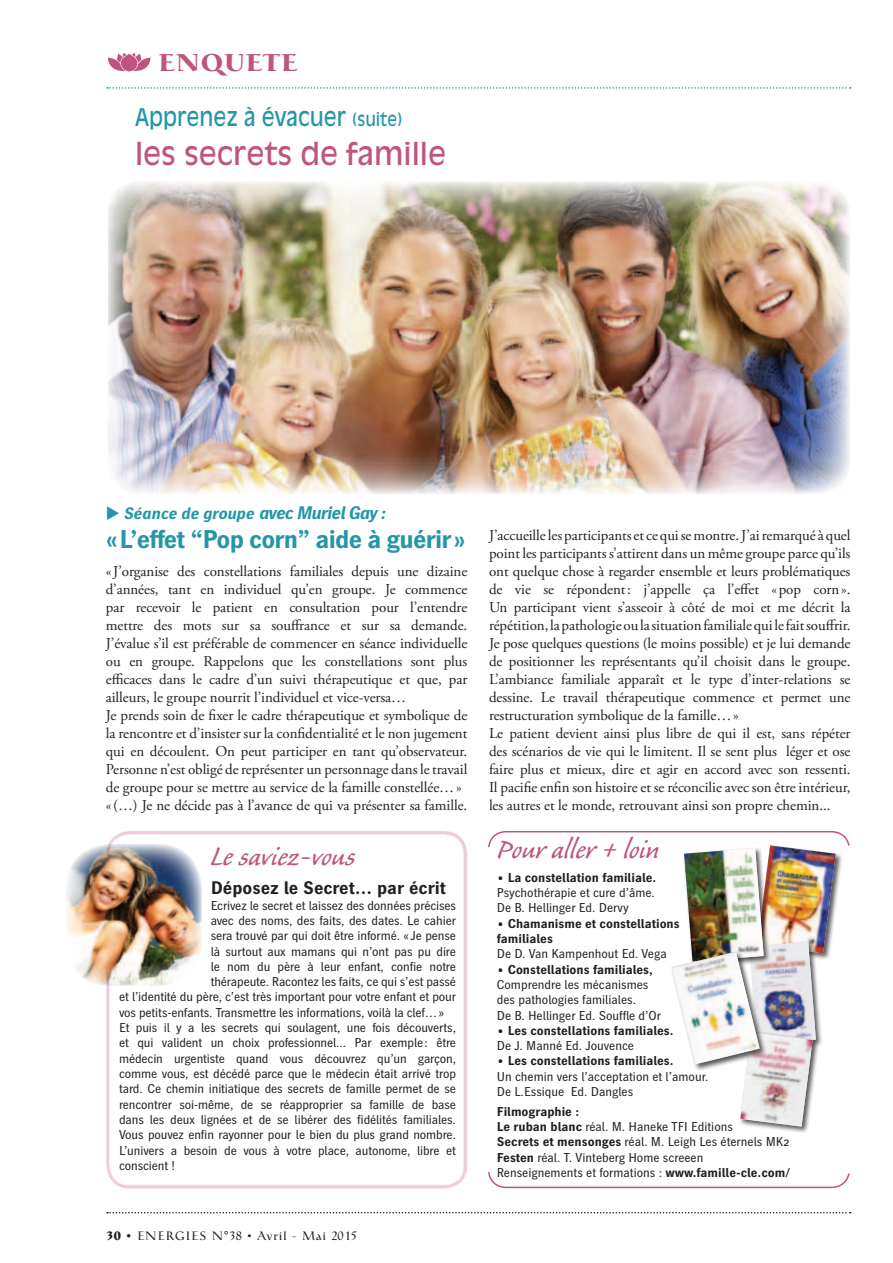
<style>
.page{position:relative;width:893px;height:1263px;background:#fff}
.page>*{position:absolute;margin:0;border:0;box-sizing:border-box;transform-origin:0 0}
.t1{font:34.5px "Caliban";color:#bf557e}
.t2{font:30px "Antique Olive";color:#bf557e}
.t3{font:700 25.5px "Heidelberg Gothic Os F";letter-spacing:-.03em;color:#2496a8}
.t4{font:24px "Antique Olive";color:#2496a8;scale:.88 1}
.t5{font:700 24px "Catull";letter-spacing:.08em;color:#bf557e}
.t6{font:700 18px "Heidelberg Gothic Os F";color:#231f20}
.t7{font:italic 700 16.5px "Heidelberg Gothic Os F";color:#2496a8}
.t8{font:15px/18px "Adobe Garamond Pro";letter-spacing:-.005em;color:#231f20}
.t9{font:12.75px/15.3px "Heidelberg Gothic Os F";letter-spacing:-.01em;color:#231f20}
.t10{font:700 12.75px/15.3px "Heidelberg Gothic Os F";color:#231f20}
.t11{font:12px "Catull";letter-spacing:.1em;color:#231f20}
.s1{font-size:18px}
.s2{font-weight:700}
</style>
<div class="page">
<svg style="left:107px;top:1212px;width:744px;height:1px"></svg>
<svg style="left:107px;top:87px;width:744px;height:2px"></svg>
<img style="left:108px;top:181px;width:742px;height:313px">
<svg style="left:488px;top:1172px;width:362px;height:17px"></svg>
<div style="left:106px;top:831px;width:362px;height:357px;border:4px solid #bf557e;border-radius:21px"></div>
<img style="left:66px;top:844px;width:136px;height:142px">
<svg style="left:108px;top:53px;width:43px;height:19px"></svg>
<div style="left:739px;top:1031px;width:81px;height:103px;background:#231f20;opacity:.75"></div>
<img style="left:488px;top:831px;width:362px;height:295px">
<img style="left:671px;top:952px;width:89px;height:112px">
<h3 class="t5" style="left:159px;top:47px;width:140px">ENQUETE</h3>
<h3 class="t4" style="left:135px;top:103px;width:305px">Apprenez à évacuer <span class="s1">(suite)</span></h3>
<h2 class="t2" style="left:135px;top:136px;width:313px">les secrets de famille</h2>
<p class="t7" style="left:106px;top:503px;width:282px">◆ Séance de groupe <span class="s1">avec Muriel Gay :</span></p>
<h3 class="t3" style="left:106px;top:523px;width:361px">«L’effet “Pop corn” aide à guérir»</h3>
<p class="t8" style="left:106px;top:563px;width:363px">«J’organise des constellations familiales depuis une dizaine d’années, tant en individuel qu’en groupe. Je commence par recevoir le patient en consultation pour l’entendre mettre des mots sur sa souffrance et sur sa demande.<br>J’évalue s’il est préférable de commencer en séance individuelle ou en groupe. Rappelons que les constellations sont plus efficaces dans le cadre d’un suivi thérapeutique et que, par ailleurs, le groupe nourrit l’individuel et vice-versa…<br>Je prends soin de fixer le cadre thérapeutique et symbolique de la rencontre et d’insister sur la confidentialité et le non jugement qui en découlent. On peut participer en tant qu’observateur.<br>Personne n’est obligé de représenter un personnage dans le travail de groupe pour se mettre au service de la famille constellée…» «(…) Je ne décide pas à l’avance de qui va présenter sa famille.</p>
<h1 class="t1" style="left:211px;top:839px;width:146px">Le saviez-vous</h1>
<p class="t6" style="left:211px;top:877px;width:237px">Déposez le Secret… par écrit</p>
<p class="t9" style="left:211px;top:897px;width:247px">Ecrivez le secret et laissez des données précises</p>
<p class="t9" style="left:211px;top:913px;width:247px">avec des noms, des faits, des dates. Le cahier</p>
<p class="t9" style="left:211px;top:928px;width:247px">sera trouvé par qui doit être informé. «Je pense</p>
<p class="t9" style="left:211px;top:943px;width:247px">là surtout aux mamans qui n’ont pas pu dire</p>
<p class="t9" style="left:211px;top:959px;width:247px">le nom du père à leur enfant, confie notre</p>
<p class="t9" style="left:211px;top:974px;width:247px">thérapeute. Racontez les faits, ce qui s’est passé</p>
<p class="t9" style="left:119px;top:989px;width:339px">et l’identité du père, c’est très important pour votre enfant et pour</p>
<p class="t9" style="left:119px;top:1005px;width:327px">vos petits-enfants. Transmettre les informations, voilà la clef…»</p>
<p class="t9" style="left:119px;top:1020px;width:338px">Et puis il y a les secrets qui soulagent, une fois découverts,</p>
<p class="t9" style="left:119px;top:1035px;width:338px">et qui valident un choix professionnel... Par exemple: être</p>
<p class="t9" style="left:119px;top:1050px;width:339px">médecin urgentiste quand vous découvrez qu’un garçon,</p>
<p class="t9" style="left:119px;top:1066px;width:338px">comme vous, est décédé parce que le médecin était arrivé trop</p>
<p class="t9" style="left:119px;top:1081px;width:338px">tard. Ce chemin initiatique des secrets de famille permet de se</p>
<p class="t9" style="left:119px;top:1096px;width:339px">rencontrer soi-même, de se réapproprier sa famille de base</p>
<p class="t9" style="left:119px;top:1112px;width:338px">dans les deux lignées et de se libérer des fidélités familiales.</p>
<p class="t9" style="left:119px;top:1127px;width:338px">Vous pouvez enfin rayonner pour le bien du plus grand nombre.</p>
<p class="t9" style="left:119px;top:1142px;width:338px">L’univers a besoin de vous à votre place, autonome, libre et</p>
<p class="t9" style="left:119px;top:1158px;width:58px">conscient !</p>
<p class="t11" style="left:106px;top:1229px;width:252px"><span class="s2">30 •</span> ENERGIES N°38 • Avril - Mai 2015</p>
<p class="t8" style="left:489px;top:527px;width:363px">J’accueille les participants et ce qui se montre. J’ai remarqué à quel point les participants s’attirent dans un même groupe parce qu’ils ont quelque chose à regarder ensemble et leurs problématiques de vie se répondent: j’appelle ça l’effet «pop corn».<br>Un participant vient s’asseoir à côté de moi et me décrit la répétition, la pathologie ou la situation familiale qui le fait souffrir.<br>Je pose quelques questions (le moins possible) et je lui demande de positionner les représentants qu’il choisit dans le groupe.<br>L’ambiance familiale apparaît et le type d’inter-relations se dessine. Le travail thérapeutique commence et permet une restructuration symbolique de la famille…»<br>Le patient devient ainsi plus libre de qui il est, sans répéter des scénarios de vie qui le limitent. Il se sent plus léger et ose faire plus et mieux, dire et agir en accord avec son ressenti.<br>Il pacifie enfin son histoire et se réconcilie avec son être intérieur, les autres et le monde, retrouvant ainsi son propre chemin...</p>
<h1 class="t1" style="left:497px;top:832px;width:164px">Pour aller + loin</h1>
<p class="t10" style="left:497px;top:870px;width:161px">• La constellation familiale.</p>
<p class="t9" style="left:497px;top:885px;width:160px">Psychothérapie et cure d’âme.<br>De B. Hellinger Ed. Dervy</p>
<p class="t10" style="left:497px;top:915px;width:184px">• Chamanisme et constellations familiales</p>
<p class="t9" style="left:497px;top:946px;width:171px">De D. Van Kampenhout Ed. Vega</p>
<p class="t10" style="left:497px;top:961px;width:157px">• Constellations familiales,</p>
<p class="t9" style="left:497px;top:977px;width:166px">Comprendre les mécanismes des pathologies familiales.<br>De B. Hellinger Ed. Souffle d’Or</p>
<p class="t10" style="left:497px;top:1023px;width:178px">• Les constellations familiales.</p>
<p class="t9" style="left:497px;top:1038px;width:139px">De J. Manné Ed. Jouvence</p>
<p class="t10" style="left:497px;top:1053px;width:178px">• Les constellations familiales.</p>
<p class="t9" style="left:497px;top:1069px;width:213px">Un chemin vers l’acceptation et l’amour.<br>De L.Essique Ed. Dangles</p>
<p class="t9" style="left:497px;top:1103px;width:295px"><span class="s2">Filmographie :<br>Le ruban blanc</span> réal. M. Haneke TFI Editions<br><span class="s2">Secrets et mensonges</span> réal. M. Leigh Les éternels MK2<br><span class="s2">Festen</span> réal. T. Vinteberg Home screeen Renseignements et formations : <span class="s2">www.famille-cle.com/</span></p>
</div>
